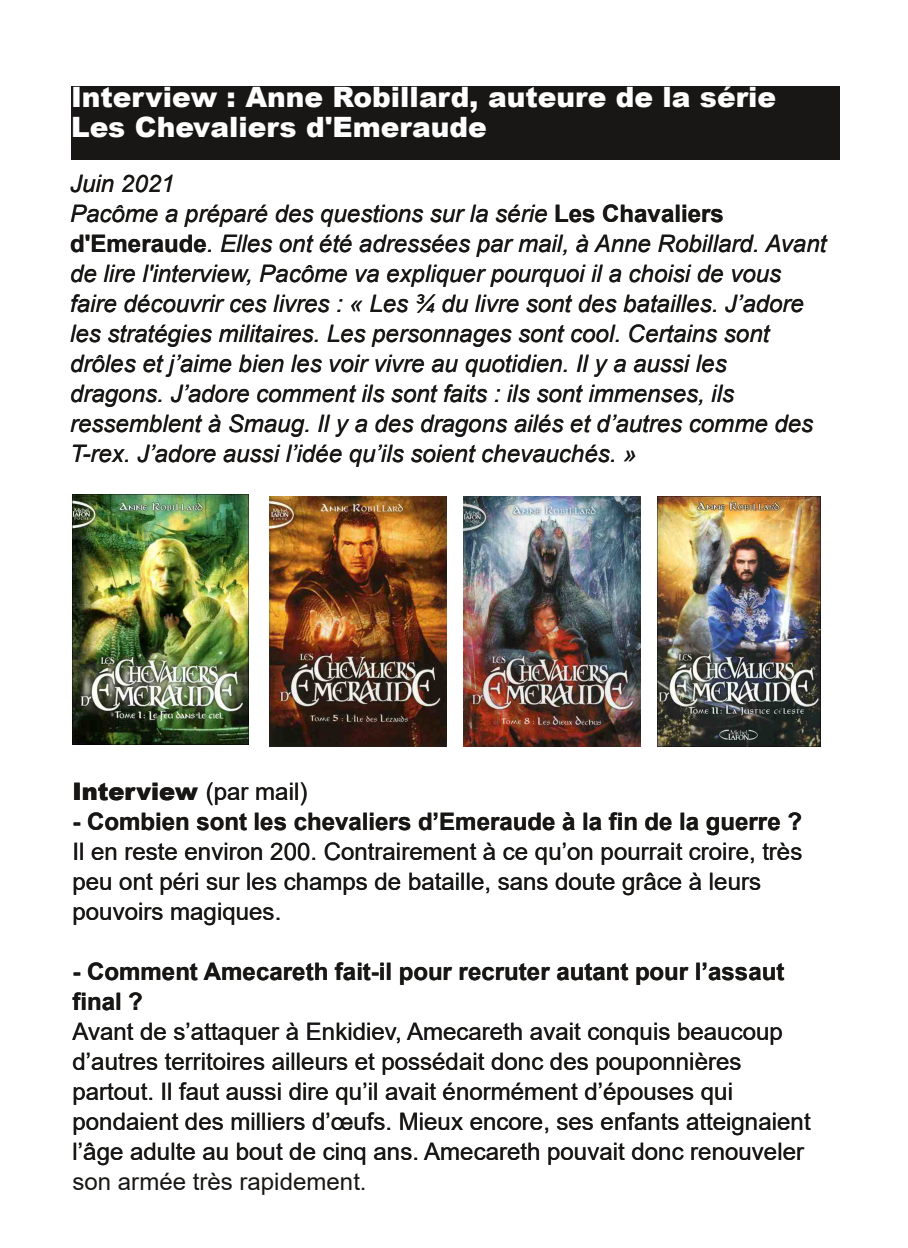
<style>
.page{position:relative;width:908px;height:1248px;background:#fff}
.page>*{position:absolute;margin:0;border:0;box-sizing:border-box;transform-origin:0 0}
.t1{font:900 28px/30px "Arial";color:#fff}
.t2{font:italic 24px/30px "Arial";color:#181715}
.t3{font:24px/30px "Arial";color:#181715}
.t4{font:700 24px/30px "Arial";color:#181715}
.t5{font:900 24px "Arial";color:#181715}
.s1{font-weight:700;font-style:normal}
.s2{font-weight:400}
</style>
<div class="page">
<img style="left:72px;top:494px;width:176px;height:250px">
<img style="left:269px;top:496px;width:177px;height:250px">
<img style="left:463px;top:496px;width:177px;height:250px">
<img style="left:657px;top:496px;width:162px;height:250px">
<div style="left:71px;top:86px;width:768px;height:74px;background:#181715"></div>
<p class="t1" style="left:71px;top:81px;width:706px">Interview : Anne Robillard, auteure de la série<br>Les Chevaliers d'Emeraude</p>
<p class="t2" style="left:70px;top:169px;width:757px">Juin 2021<br>Pacôme a préparé des questions sur la série <span class="s1">Les Chavaliers d'Emeraude</span>. Elles ont été adressées par mail, à Anne Robillard. Avant de lire l'interview, Pacôme va expliquer pourquoi il a choisi de vous faire découvrir ces livres : « Les ¾ du livre sont des batailles. J’adore les stratégies militaires. Les personnages sont cool. Certains sont drôles et j’aime bien les voir vivre au quotidien. Il y a aussi les<br>dragons. J’adore comment ils sont faits : ils sont immenses, ils ressemblent à Smaug. Il y a des dragons ailés et d’autres comme des T-rex. J’adore aussi l’idée qu’ils soient chevauchés. »</p>
<p class="t5" style="left:72px;top:773px;width:236px">Interview <span class="s2">(par mail)</span></p>
<p class="t4" style="left:72px;top:806px;width:730px">- Combien sont les chevaliers d’Emeraude à la fin de la guerre ?</p>
<p class="t3" style="left:72px;top:836px;width:731px">Il en reste environ 200. Contrairement à ce qu’on pourrait croire, très peu ont péri sur les champs de bataille, sans doute grâce à leurs pouvoirs magiques.</p>
<p class="t4" style="left:72px;top:956px;width:713px">- Comment Amecareth fait-il pour recruter autant pour l’assaut final ?</p>
<p class="t3" style="left:72px;top:1016px;width:739px">Avant de s’attaquer à Enkidiev, Amecareth avait conquis beaucoup d’autres territoires ailleurs et possédait donc des pouponnières partout. Il faut aussi dire qu’il avait énormément d’épouses qui pondaient des milliers d’œufs. Mieux encore, ses enfants atteignaient l’âge adulte au bout de cinq ans. Amecareth pouvait donc renouveler son armée très rapidement.</p>
</div>
